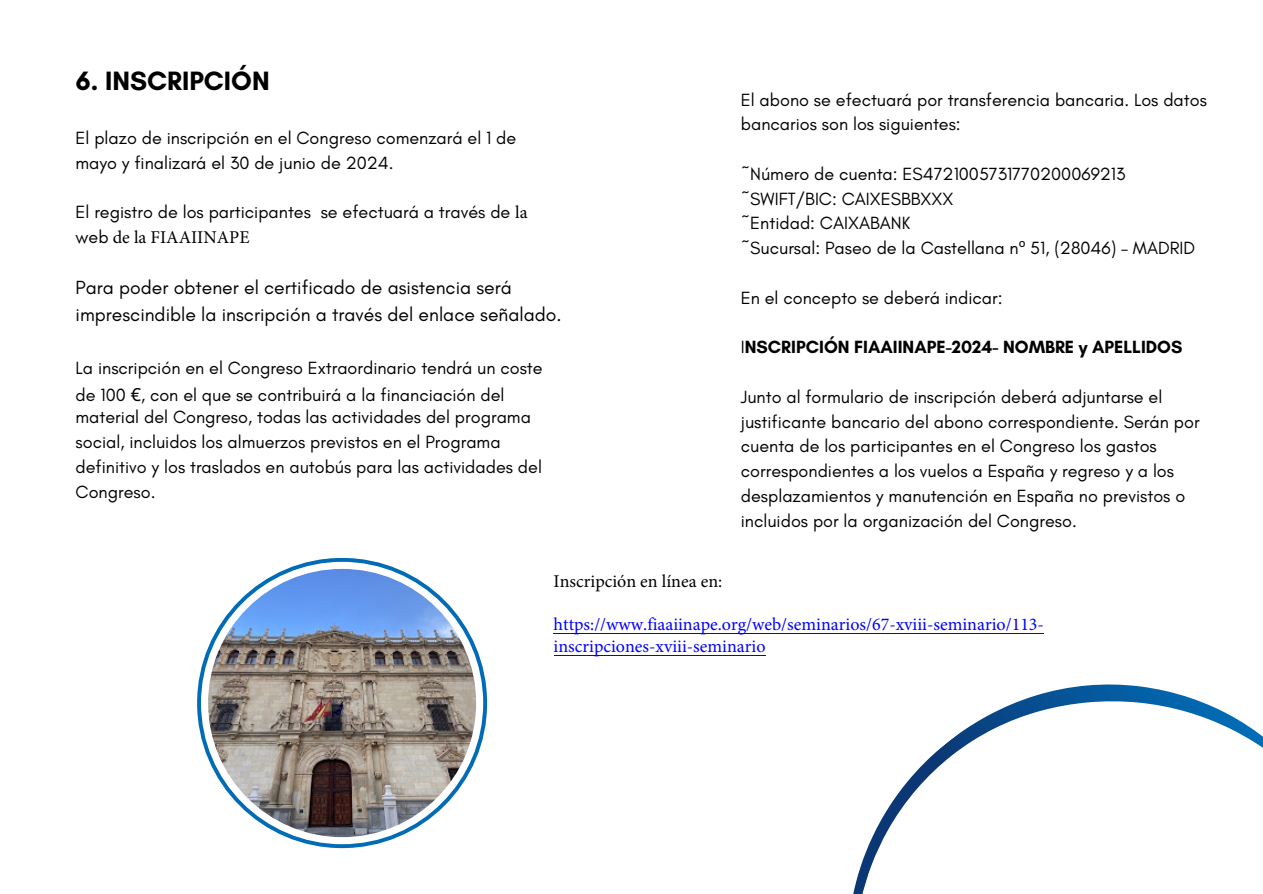
<style>
.page{position:relative;width:1263px;height:894px;background:#fff}
.page>*{position:absolute;margin:0;border:0;box-sizing:border-box;transform-origin:0 0}
.t1{font:700 27px "Glacial Indifference";color:#000}
.t2{font:19.35px/27px "Glacial Indifference";color:#000}
.t3{font:18px/24.8px "Glacial Indifference";color:#000}
.t4{font:18px/21.6px "Minion Pro";color:#00f}
.t5{font:700 18px "Glacial Indifference";color:#000}
.t6{font:18px "Minion Pro";color:#000}
.s1{font-family:"Minion Pro"}
.s2{font-family:"Noto Sans"}
.s3{font-weight:400}
</style>
<div class="page">
<svg style="left:197px;top:557px;width:290px;height:290px;background:#1f7dbf"></svg>
<svg style="left:201px;top:561px;width:282px;height:283px"></svg>
<img style="left:208px;top:568px;width:268px;height:268px;border-radius:50%">
<svg style="left:741px;top:655px;width:522px;height:238px"></svg>
<hr style="left:554px;top:654px;width:211px;height:1px;background:#00f">
<hr style="left:554px;top:633px;width:490px;height:1px;background:#00f">
<p class="t1" style="left:76px;top:64px;width:196px">6. INSCRIPCIÓN</p>
<p class="t3" style="left:76px;top:125px;width:442px">El plazo de inscripción en el Congreso comenzará el 1 de mayo y finalizará el 30 de junio de 2024.</p>
<p class="t3" style="left:76px;top:199px;width:454px">El registro de los participantes se efectuará a través de <span class="s1">la </span>web <span class="s1">de la FIAAIINAPE</span></p>
<p class="t2" style="left:76px;top:273px;width:488px">Para poder obtener el certificado de asistencia será imprescindible la inscripción a través del enlace señalado.</p>
<p class="t3" style="left:76px;top:353px;width:469px;line-height:27.3px">La inscripción en el Congreso Extraordinario tendrá un coste de 100 <span class="s2">€</span>, con el que se contribuirá a la financiación del</p>
<p class="t3" style="left:76px;top:404px;width:468px">material del Congreso, todas las actividades del programa social, incluidos los almuerzos previstos en el Programa definitivo y los traslados en autobús para las actividades del Congreso.</p>
<p class="t3" style="left:741px;top:87px;width:468px">El abono se efectuará por transferencia bancaria. Los datos bancarios son los siguientes:</p>
<p class="t3" style="left:741px;top:161px;width:386px">~Número de cuenta: ES4721005731770200069213</p>
<p class="t3" style="left:741px;top:186px;width:214px">~SWIFT/BIC: CAIXESBBXXX</p>
<p class="t3" style="left:741px;top:210px;width:171px">~Entidad: CAIXABANK</p>
<p class="t3" style="left:741px;top:235px;width:456px">~Sucursal: Paseo de la Castellana n<span class="s2">º</span> 51, (28046) – MADRID</p>
<p class="t3" style="left:741px;top:285px;width:263px">En el concepto se deberá indicar:</p>
<p class="t5" style="left:741px;top:336px;width:443px"><span class="s3">I</span>NSCRIPCIÓN FIAAIINAPE-2024- NOMBRE y APELLIDOS</p>
<p class="t3" style="left:741px;top:384px;width:460px">Junto al formulario de inscripción deberá adjuntarse el justificante bancario del abono correspondiente. Serán por cuenta de los participantes en el Congreso los gastos correspondientes a los vuelos a España y regreso y a los desplazamientos y manutención en España no previstos o incluidos por la organización del Congreso.</p>
<p class="t6" style="left:554px;top:568px;width:170px">Inscripción en línea en:</p>
<p class="t4" style="left:554px;top:613px;width:492px">https://www.fiaaiinape.org/web/seminarios/67-xviii-seminario/113- inscripciones-xviii-seminario</p>
</div>
